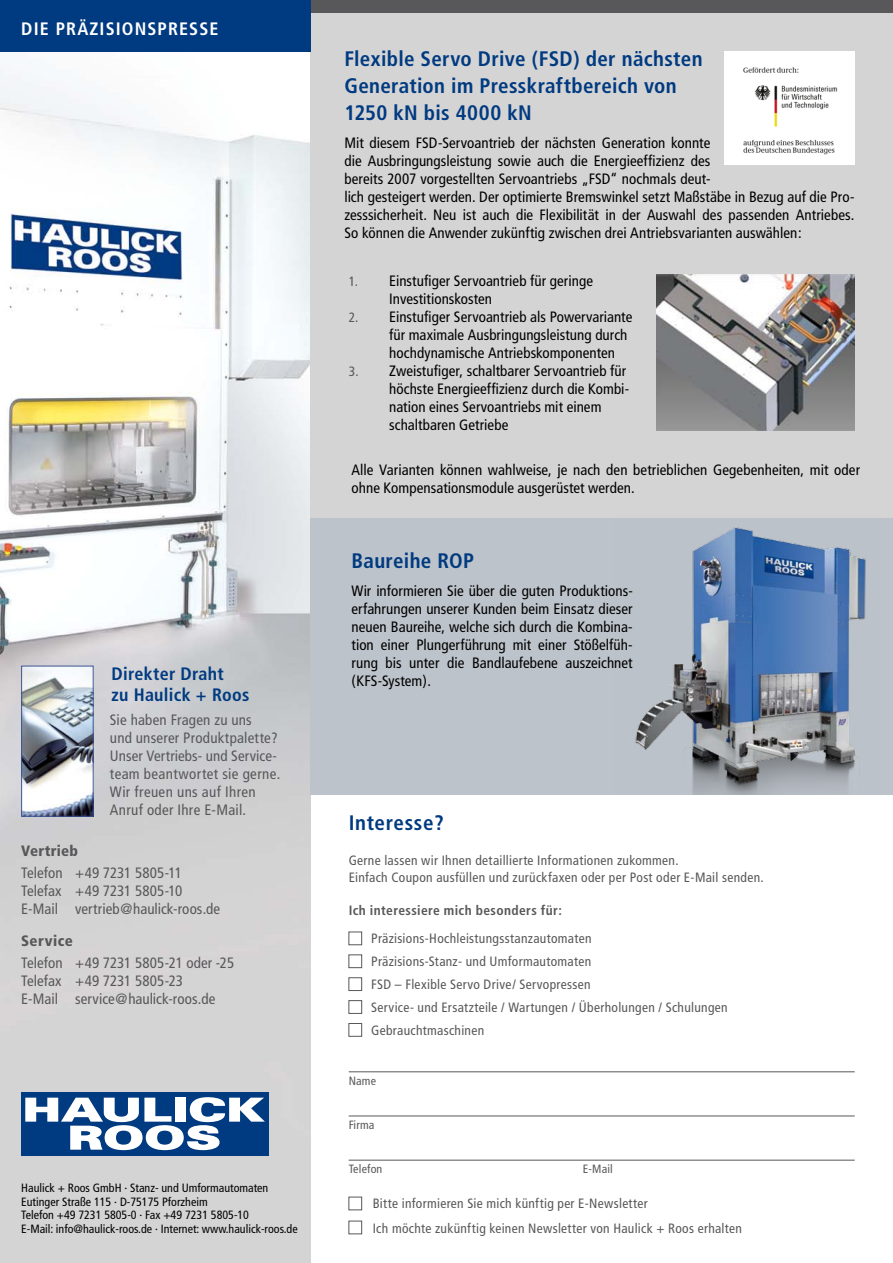
<style>
.page{position:relative;width:893px;height:1263px;background:#fff}
.page>*{position:absolute;margin:0;border:0;box-sizing:border-box;transform-origin:0 0}
.t1{font:700 condensed 21px/27px "Frutiger";letter-spacing:.015em;color:#003a80}
.t2{font:700 condensed 18px/21px "Frutiger";letter-spacing:.015em;color:#003a80}
.t3{font:700 condensed 18px "Frutiger";letter-spacing:.06em;color:#fff}
.t4{font:condensed 15px/18px "Frutiger";letter-spacing:.005em;color:#000}
.t5{font:condensed 15px/18px "Frutiger";letter-spacing:.01em;color:#58585a}
.t6{font:900 condensed 15px "Frutiger";letter-spacing:.02em;color:#58585a}
.t7{font:condensed 13.5px/23px "Frutiger";letter-spacing:.02em;color:#58585a}
.t8{font:700 condensed 13.5px "Frutiger";letter-spacing:.03em;color:#58585a}
.t9{font:condensed 12px/13.5px "Frutiger";color:#000}
.t10{font:condensed 12px "Frutiger";letter-spacing:.015em;color:#58585a}
.s1{font-size:13.5px;color:#58585a}
</style>
<div class="page">
<img style="left:0;top:51px;width:310px;height:1212px">
<div style="left:310px;top:0;width:583px;height:794px;background:#d5d4d4"></div>
<div style="left:310px;top:518px;width:583px;height:276px;background:#bdc3ca"></div>
<div style="left:724px;top:51px;width:131px;height:114px;background:#fff"></div>
<img style="left:743px;top:67px;width:95px;height:88px">
<img style="left:656px;top:275px;width:199px;height:156px">
<img style="left:23px;top:668px;width:69px;height:147px">
<div style="left:21px;top:666px;width:73px;height:151px;border:1px solid #3b5493"></div>
<div style="left:21px;top:1092px;width:248px;height:63px;background:#003a80"></div>
<svg style="left:25px;top:1097px;width:240px;height:53px"></svg>
<img style="left:635px;top:527px;width:231px;height:262px">
<div style="left:0;top:0;width:893px;height:13px;background:#58585a"></div>
<div style="left:0;top:0;width:310px;height:51px;background:#003a80"></div>
<div style="left:349px;top:1197px;width:13px;height:13px;background:#fff;border:1px solid #58585a"></div>
<div style="left:349px;top:1221px;width:13px;height:13px;background:#fff;border:1px solid #58585a"></div>
<hr style="left:349px;top:1071px;width:506px;height:1px;background:#58585a">
<hr style="left:349px;top:1116px;width:506px;height:1px;background:#58585a">
<hr style="left:349px;top:1160px;width:506px;height:1px;background:#58585a">
<div style="left:349px;top:932px;width:13px;height:13px;background:#fff;border:1px solid #58585a"></div>
<div style="left:349px;top:955px;width:13px;height:13px;background:#fff;border:1px solid #58585a"></div>
<div style="left:349px;top:977px;width:13px;height:14px;background:#fff;border:1px solid #58585a"></div>
<div style="left:349px;top:1000px;width:13px;height:13px;background:#fff;border:1px solid #58585a"></div>
<div style="left:349px;top:1023px;width:13px;height:13px;background:#fff;border:1px solid #58585a"></div>
<p class="t3" style="left:21px;top:18px;width:10px">die</p>
<p class="t3" style="left:56px;top:18px;width:164px">PRÄZISIONSPRESSE</p>
<p class="t2" style="left:112px;top:663px;width:139px">Direkter Draht<br>zu Haulick + Roos</p>
<p class="t5" style="left:110px;top:711px;width:172px">Sie haben Fragen zu uns<br>und unserer Produktpalette?<br>Unser Vertriebs- und Service&shy;team beantwortet sie gerne.<br>Wir freuen uns auf Ihren<br>Anruf oder Ihre E-Mail.</p>
<p class="t6" style="left:21px;top:842px;width:58px">Vertrieb</p>
<p class="t5" style="left:21px;top:864px;width:200px">Telefon +49 7231 5805-11<br>Telefax +49 7231 5805-10<br>E-Mail vertrieb@haulick-roos.de</p>
<p class="t6" style="left:21px;top:932px;width:53px">Service</p>
<p class="t5" style="left:21px;top:954px;width:214px">Telefon +49 7231 5805-21 oder -25<br>Telefax +49 7231 5805-23<br>E-Mail service@haulick-roos.de</p>
<p class="t9" style="left:21px;top:1181px;width:278px">Haulick + Roos GmbH · Stanz- und Umformautomaten Eutinger Straße 115 · D-75175 Pforzheim<br>Telefon +49 7231 5805-0 · Fax +49 7231 5805-10<br>E-Mail: info@haulick-roos.de · Internet: www.haulick-roos.de</p>
<h1 class="t1" style="left:344px;top:45px;width:360px">Flexible Servo Drive (FSD) der nächsten<br>Generation im Presskraftbereich von<br>1250 kN bis 4000 kN</h1>
<p class="t4" style="left:344px;top:134px;width:511px">Mit diesem FSD-Servoantrieb der nächsten Generation konnte<br>die Ausbringungsleistung sowie auch die Energieeffizienz des<br>bereits 2007 vorgestellten Servoantriebs „FSD“ nochmals deut-<br>lich gesteigert werden. Der optimierte Bremswinkel setzt Maßstäbe in Bezug auf die Pro&shy;zesssicherheit. Neu ist auch die Flexibilität in der Auswahl des passenden Antriebes.<br>So können die Anwender zukünftig zwischen drei Antriebsvarianten auswählen:</p>
<p class="t4" style="left:389px;top:272px;width:205px;text-indent:-40px"><span class="s1">1.</span> Einstufiger Servoantrieb für geringe<br>Investitionskosten</p>
<p class="t4" style="left:389px;top:308px;width:245px;text-indent:-40px"><span class="s1">2.</span> Einstufiger Servoantrieb als Powervariante für maximale Ausbringungsleistung durch hochdynamische Antriebskomponenten</p>
<p class="t4" style="left:389px;top:362px;width:241px;text-indent:-40px"><span class="s1">3.</span> Zweistufiger, schaltbarer Servoantrieb für höchste Energieeffizienz durch die Kombi&shy;nation eines Servoantriebs mit einem schaltbaren Getriebe</p>
<p class="t4" style="left:351px;top:461px;width:510px">Alle Varianten können wahlweise, je nach den betrieblichen Gegebenheiten, mit oder ohne Kompensationsmodule ausgerüstet werden.</p>
<h1 class="t1" style="left:351px;top:547px;width:124px">Baureihe ROP</h1>
<p class="t4" style="left:351px;top:582px;width:283px;text-align:justify">Wir informieren Sie über die guten Produktions&shy;erfahrungen unserer Kunden beim Einsatz dieser neuen Baureihe, welche sich durch die Kombina&shy;tion einer Plungerführung mit einer Stößelfüh&shy;rung bis unter die Bandlaufebene auszeichnet (KFS-System).</p>
<h1 class="t1" style="left:349px;top:809px;width:97px">Interesse?</h1>
<p class="t7" style="left:349px;top:852px;width:417px;line-height:16.5px">Gerne lassen wir Ihnen detaillierte Informationen zukommen.<br>Einfach Coupon ausfüllen und zurückfaxen oder per Post oder E-Mail senden.</p>
<p class="t8" style="left:349px;top:902px;width:215px">Ich interessiere mich besonders für:</p>
<p class="t7" style="left:371px;top:927px;width:358px">Präzisions-Hochleistungsstanzautomaten<br>Präzisions-Stanz- und Umformautomaten<br>FSD – Flexible Servo Drive/ Servopressen<br>Service- und Ersatzteile / Wartungen / Überholungen / Schulungen Gebrauchtmaschinen</p>
<p class="t10" style="left:349px;top:1073px;width:29px">Name</p>
<p class="t10" style="left:349px;top:1118px;width:27px">Firma</p>
<p class="t10" style="left:349px;top:1162px;width:35px">Telefon</p>
<p class="t10" style="left:583px;top:1162px;width:32px">E-Mail</p>
<p class="t7" style="left:373px;top:1192px;width:371px;line-height:24px">Bitte informieren Sie mich künftig per E-Newsletter<br>Ich möchte zukünftig keinen Newsletter von Haulick + Roos erhalten</p>
</div>
